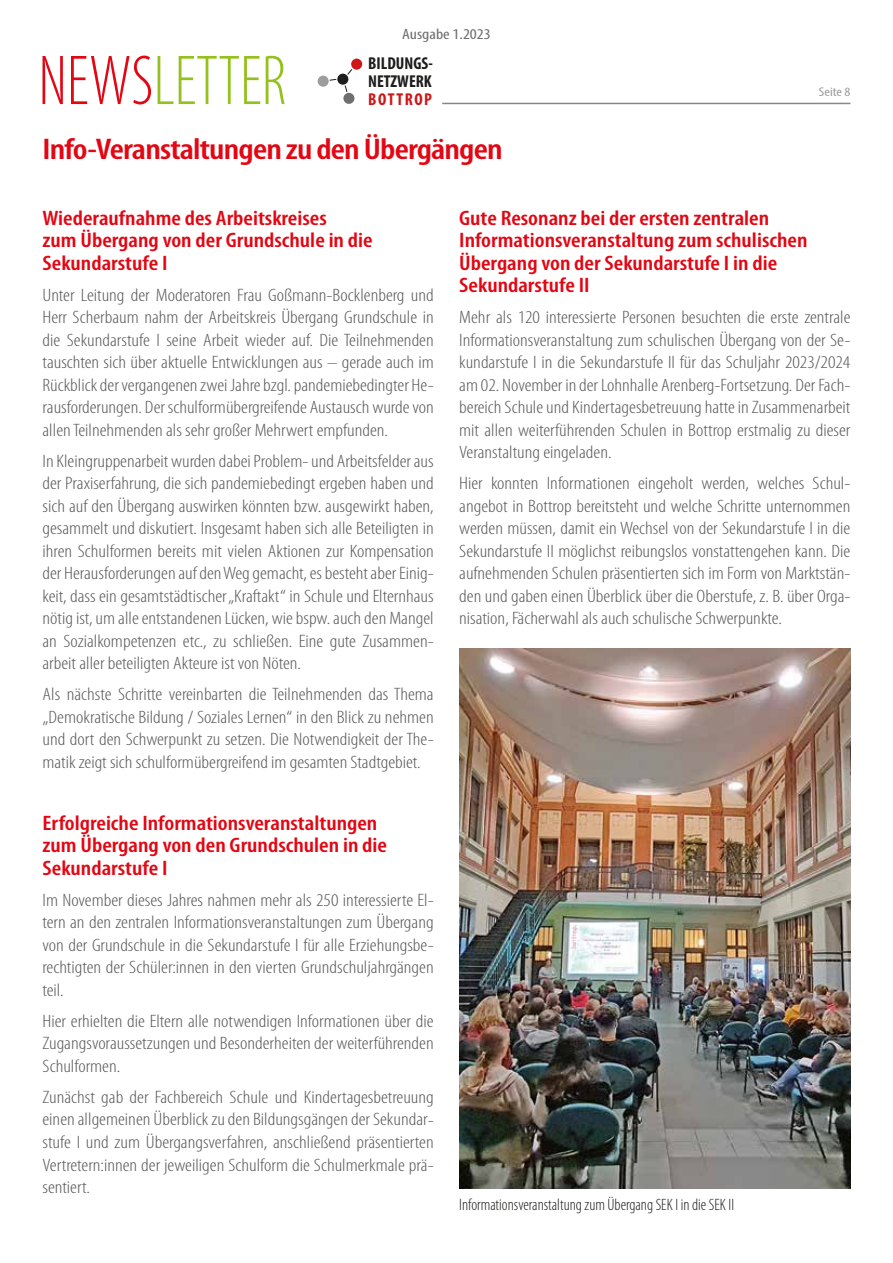
<style>
.page{position:relative;width:893px;height:1263px;background:#fff}
.page>*{position:absolute;margin:0;border:0;box-sizing:border-box;transform-origin:0 0}
.t1{font:600 condensed 30px "Myriad Pro";letter-spacing:-.025em;color:#e30613;scale:1.2 1}
.t2{font:600 condensed 21px/22.5px "Myriad Pro";color:#e30613;scale:1.15 1}
.t3{font:300 condensed 18px/22.5px "Myriad Pro";color:#575756;text-align:justify;scale:1.15 1}
.t4{font:700 condensed 17.25px/18px "Myriad Pro";color:#1d1d1b}
.t5{font:700 condensed 17.25px "Myriad Pro";letter-spacing:.09em;color:#cd1719}
.t6{font:300 condensed 16.5px "Myriad Pro";color:#1d1d1b}
.t7{font:condensed 15px "Myriad Pro";color:#706f6f;scale:1.2 1}
.t8{font:condensed 12.75px "Myriad Pro";color:#9d9d9c;scale:1.2 1}
</style>
<div class="page">
<hr style="left:442px;top:103px;width:408px;height:1px;background:#878787">
<svg style="left:158px;top:56px;width:127px;height:48px"></svg>
<svg style="left:43px;top:56px;width:108px;height:48px"></svg>
<div style="left:351px;top:59px;width:11px;height:11px;background:#cd1719;border-radius:50%"></div>
<div style="left:318px;top:76px;width:11px;height:11px;background:#9d9d9c;border-radius:50%"></div>
<div style="left:343px;top:93px;width:11px;height:11px;background:#706f6f;border-radius:50%"></div>
<div style="left:337px;top:74px;width:11px;height:11px;background:#1d1d1b;border-radius:50%"></div>
<svg style="left:347px;top:69px;width:6px;height:7px"></svg>
<svg style="left:329px;top:78px;width:8px;height:3px"></svg>
<svg style="left:344px;top:85px;width:4px;height:7px"></svg>
<img style="left:459px;top:648px;width:391px;height:540px">
<p class="t7" style="left:402px;top:25px;width:75px">Ausgabe 1.2023</p>
<p class="t4" style="left:368px;top:54px;width:66px">BILDUNGS-<br>NETZWERK</p>
<p class="t5" style="left:368px;top:88px;width:65px">BOTTROP</p>
<h1 class="t1" style="left:43px;top:130px;width:385px">Info-Veranstaltungen zu den Übergängen</h1>
<p class="t8" style="left:819px;top:84px;width:28px">Seite 8</p>
<p class="t2" style="left:43px;top:206px;width:289px">Wiederaufnahme des Arbeitskreises<br>zum Übergang von der Grundschule in die<br>Sekundarstufe I</p>
<p class="t3" style="left:43px;top:284px;width:342px">Unter Leitung der Moderatoren Frau Goßmann-Bocklenberg und Herr Scherbaum nahm der Arbeitskreis Übergang Grundschule in die Sekundarstufe I seine Arbeit wieder auf. Die Teilnehmenden tauschten sich über aktuelle Entwicklungen aus – gerade auch im Rückblick der vergangenen zwei Jahre bzgl. pandemiebedingter He&shy;rausforderungen. Der schulformübergreifende Austausch wurde von allen Teilnehmenden als sehr großer Mehrwert empfunden.</p>
<p class="t3" style="left:43px;top:450px;width:342px">In Kleingruppenarbeit wurden dabei Problem- und Arbeitsfelder aus der Praxiserfahrung, die sich pandemiebedingt ergeben haben und sich auf den Übergang auswirken könnten bzw. ausgewirkt haben, gesammelt und diskutiert. Insgesamt haben sich alle Beteiligten in ihren Schulformen bereits mit vielen Aktionen zur Kompensation der Herausforderungen auf den Weg gemacht, es besteht aber Einig&shy;keit, dass ein gesamtstädtischer „Kraftakt“ in Schule und Elternhaus nötig ist, um alle entstandenen Lücken, wie bspw. auch den Mangel an Sozialkompetenzen etc., zu schließen. Eine gute Zusammen&shy;arbeit aller beteiligten Akteure ist von Nöten.</p>
<p class="t3" style="left:43px;top:683px;width:342px">Als nächste Schritte vereinbarten die Teilnehmenden das Thema „Demokratische Bildung / Soziales Lernen“ in den Blick zu nehmen und dort den Schwerpunkt zu setzen. Die Notwendigkeit der The&shy;matik zeigt sich schulformübergreifend im gesamten Stadtgebiet.</p>
<p class="t2" style="left:43px;top:811px;width:301px">Erfolgreiche Informationsveranstaltungen zum Übergang von den Grundschulen in die<br>Sekundarstufe I</p>
<p class="t3" style="left:43px;top:889px;width:342px">Im November dieses Jahres nahmen mehr als 250 interessierte El&shy;tern an den zentralen Informationsveranstaltungen zum Übergang von der Grundschule in die Sekundarstufe I für alle Erziehungsbe&shy;rechtigten der Schüler:innen in den vierten Grundschuljahrgängen teil.</p>
<p class="t3" style="left:43px;top:1010px;width:342px">Hier erhielten die Eltern alle notwendigen Informationen über die Zugangsvoraussetzungen und Besonderheiten der weiterführenden Schulformen.</p>
<p class="t3" style="left:43px;top:1086px;width:342px">Zunächst gab der Fachbereich Schule und Kindertagesbetreuung einen allgemeinen Überblick zu den Bildungsgängen der Sekundar&shy;stufe I und zum Übergangsverfahren, anschließend präsentierten Vertretern:innen der jeweiligen Schulform die Schulmerkmale prä&shy;sentiert.</p>
<p class="t2" style="left:459px;top:206px;width:304px">Gute Resonanz bei der ersten zentralen Informationsveranstaltung zum schulischen Übergang von der Sekundarstufe I in die Sekundarstufe II</p>
<p class="t3" style="left:459px;top:306px;width:342px">Mehr als 120 interessierte Personen besuchten die erste zentrale Informationsveranstaltung zum schulischen Übergang von der Se&shy;kundarstufe I in die Sekundarstufe II für das Schuljahr 2023/2024 am 02. November in der Lohnhalle Arenberg-Fortsetzung. Der Fach&shy;bereich Schule und Kindertagesbetreuung hatte in Zusammenarbeit mit allen weiterführenden Schulen in Bottrop erstmalig zu dieser Veranstaltung eingeladen.</p>
<p class="t3" style="left:459px;top:472px;width:342px">Hier konnten Informationen eingeholt werden, welches Schul&shy;angebot in Bottrop bereitsteht und welche Schritte unternommen werden müssen, damit ein Wechsel von der Sekundarstufe I in die Sekundarstufe II möglichst reibungslos vonstattengehen kann. Die aufnehmenden Schulen präsentierten sich im Form von Marktstän&shy;den und gaben einen Überblick über die Oberstufe, z. B. über Orga&shy;nisation, Fächerwahl als auch schulische Schwerpunkte.</p>
<p class="t6" style="left:459px;top:1194px;width:276px">Informationsveranstaltung zum Übergang SEK I in die SEK II</p>
</div>
